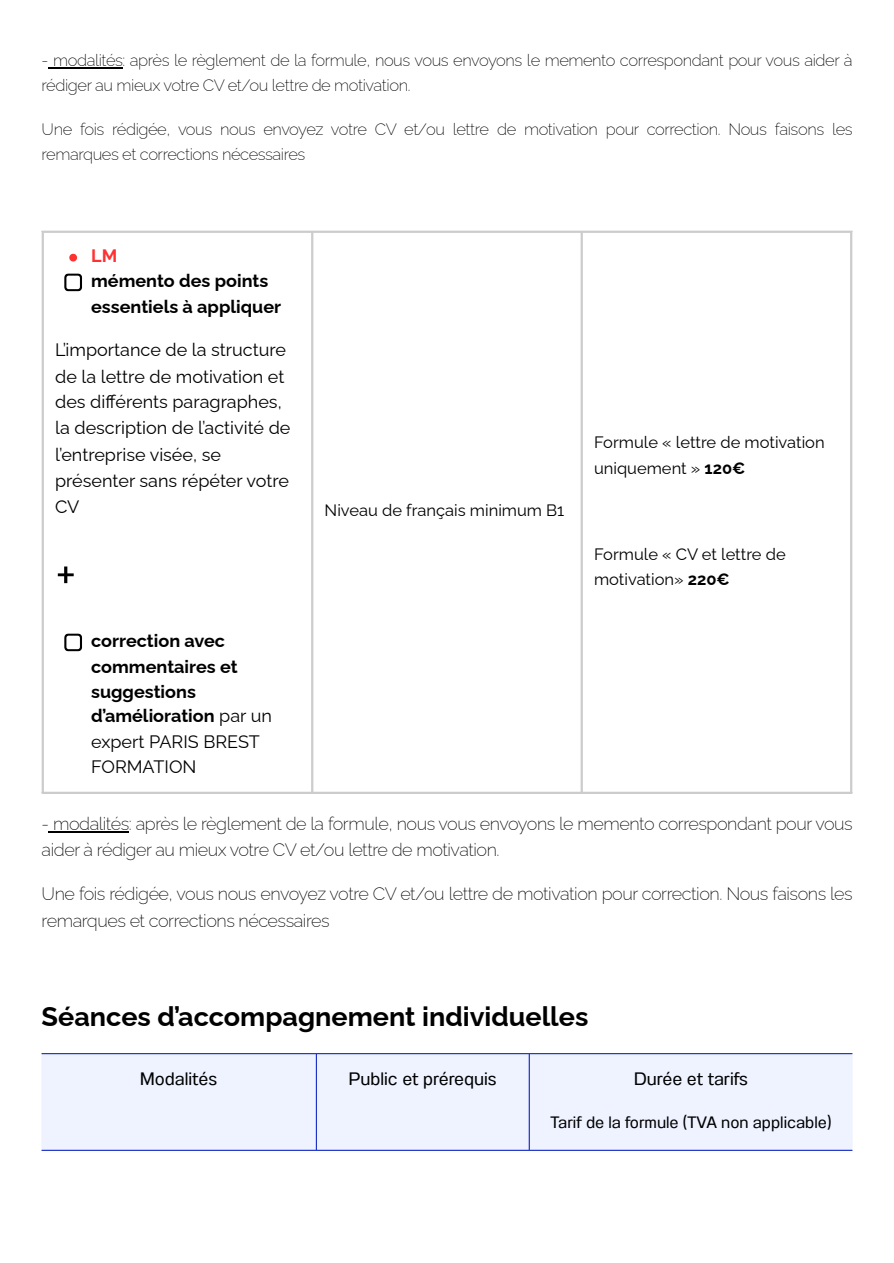
<style>
.page{position:relative;width:894px;height:1263px;background:#fff}
.page>*{position:absolute;margin:0;border:0;box-sizing:border-box;transform-origin:0 0}
.t1{font:51px "Raleway";color:#000}
.t2{font:700 27px "Raleway";color:#000}
.t3{font:200 18px/25.8px "Raleway";letter-spacing:-.025em;color:#000}
.t4{font:18px/26.2px "Raleway";color:#000}
.t5{font:700 18px/25.2px "Raleway";color:#000}
.t6{font:18px "Anantason";color:#000}
.t7{font:700 18px "Raleway";color:#ff3131}
.t8{font:200 16.5px/24.8px "Raleway";letter-spacing:-.025em;color:#000}
.t9{font:16.5px/25.8px "Raleway";color:#000}
.t10{font:16.5px "Anantason";color:#000}
.s1{font-weight:400}
.s2{font-weight:700}
</style>
<div class="page">
<hr style="left:48px;top:68px;width:75px;height:1px;background:#000">
<hr style="left:49px;top:831px;width:80px;height:2px;background:#000">
<svg style="left:69px;top:254px;width:8px;height:7px"></svg>
<svg style="left:64px;top:273px;width:18px;height:18px"></svg>
<svg style="left:64px;top:633px;width:18px;height:18px"></svg>
<hr style="left:42px;top:233px;width:2px;height:559px;background:#ccc">
<hr style="left:311px;top:233px;width:2px;height:559px;background:#ccc">
<hr style="left:580px;top:233px;width:2px;height:559px;background:#ccc">
<hr style="left:849px;top:233px;width:3px;height:559px;background:#ccc">
<hr style="left:42px;top:231px;width:810px;height:2px;background:#ccc">
<hr style="left:42px;top:792px;width:810px;height:2px;background:#ccc">
<div style="left:42px;top:1054px;width:810px;height:96px;background:#eef3ff"></div>
<hr style="left:316px;top:1054px;width:1px;height:96px;background:#182ec6">
<hr style="left:528px;top:1054px;width:1px;height:96px;background:#182ec6">
<hr style="left:42px;top:1053px;width:810px;height:1px;background:#182ec6">
<hr style="left:42px;top:1150px;width:810px;height:1px;background:#182ec6">
<p class="t8" style="left:42px;top:48px;width:812px">- modalités: après le règlement de la formule, nous vous envoyons le memento correspondant pour vous aider à rédiger au mieux votre CV et/ou lettre de motivation.</p>
<p class="t8" style="left:42px;top:117px;width:812px">Une fois rédigée, vous nous envoyez votre CV et/ou lettre de motivation pour correction. Nous faisons les remarques et corrections nécessaires</p>
<p class="t7" style="left:91px;top:245px;width:28px">LM</p>
<p class="t5" style="left:91px;top:268px;width:191px;line-height:25.8px">mémento des points essentiels à appliquer</p>
<p class="t4" style="left:55px;top:336px;width:237px">L’importance de la structure de la lettre de motivation et des différents paragraphes, la description de l’activité de l’entreprise visée, se présenter sans répéter votre<br>CV</p>
<h1 class="t1" style="left:55px;top:545px;width:23px">+</h1>
<p class="t5" style="left:91px;top:628px;width:182px">correction avec commentaires et suggestions d’amélioration <span class="s1">par un expert PARIS BREST<br>FORMATION</span></p>
<p class="t9" style="left:324px;top:498px;width:241px">Niveau de français minimum B1</p>
<p class="t9" style="left:594px;top:429px;width:232px">Formule « lettre de motivation uniquement » <span class="s2">120€</span></p>
<p class="t9" style="left:594px;top:542px;width:193px;line-height:24.8px">Formule « CV et lettre de motivation» <span class="s2">220€</span></p>
<p class="t3" style="left:42px;top:811px;width:812px">- modalités: après le règlement de la formule, nous vous envoyons le memento correspondant pour vous aider à rédiger au mieux votre CV et/ou lettre de motivation.</p>
<p class="t3" style="left:42px;top:880px;width:812px;line-height:27px">Une fois rédigée, vous nous envoyez votre CV et/ou lettre de motivation pour correction. Nous faisons les remarques et corrections nécessaires</p>
<h1 class="t2" style="left:42px;top:1001px;width:548px">Séances d’accompagnement individuelles</h1>
<p class="t6" style="left:140px;top:1068px;width:78px">Modalités</p>
<p class="t6" style="left:349px;top:1068px;width:149px">Public et prérequis</p>
<h1 class="t6" style="left:634px;top:1068px;width:115px">Durée et tarifs</h1>
<p class="t10" style="left:550px;top:1113px;width:283px">Tarif de la formule (TVA non applicable)</p>
</div>
